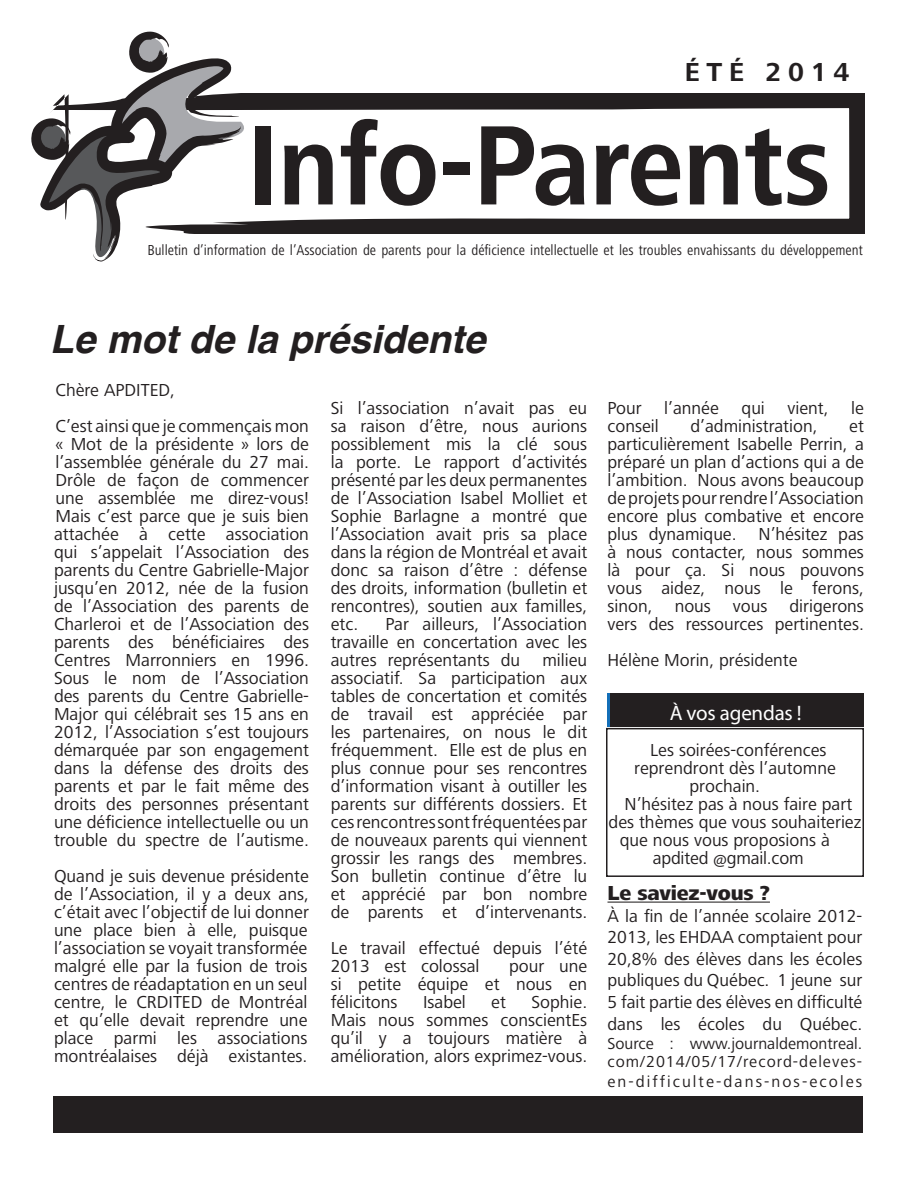
<style>
.page{position:relative;width:918px;height:1188px;background:#fff}
.page>*{position:absolute;margin:0;border:0;box-sizing:border-box;transform-origin:0 0}
.t1{font:700 117px "Frutiger Next LT";color:#231f20;scale:.89 1}
.t2{font:italic 700 39px "Helvetica";color:#231f20}
.t3{font:700 27px "Frutiger Next LT";letter-spacing:.25em;color:#231f20}
.t4{font:800 21px "Frutiger Next LT";letter-spacing:-.01em;color:#231f20}
.t5{font:21px "Myriad Pro";letter-spacing:-.01em;color:#fff}
.t6{font:18px/18px "Frutiger Next LT";color:#231f20;text-align:justify}
.t7{font:16.5px/18px "Frutiger Next LT";color:#231f20}
.t8{font:16.5px "Frutiger Next LT";letter-spacing:.125em;color:#231f20}
.t9{font:condensed 15px "Frutiger Next LT";color:#231f20}
</style>
<div class="page">
<svg style="left:257px;top:93px;width:607px;height:141px"></svg>
<svg style="left:31px;top:31px;width:226px;height:231px"></svg>
<div style="left:53px;top:1096px;width:810px;height:37px;background:#231f20"></div>
<div style="left:606px;top:728px;width:258px;height:149px;border:2px solid #231f20"></div>
<div style="left:608px;top:693px;width:256px;height:33px;background:#231f20"></div>
<hr style="left:608px;top:902px;width:162px;height:1px;background:#231f20">
<p class="t3" style="left:685px;top:57px;width:166px">ÉTÉ 2014</p>
<p class="t1" style="left:248px;top:100px;width:656px">Info-Parents</p>
<p class="t9" style="left:147px;top:241px;width:717px">Bulletin d’information de l’Association de parents pour la déficience intellectuelle et les troubles envahissants du développement</p>
<p class="t2" style="left:50px;top:307px;width:437px">Le mot de la présidente</p>
<p class="t6" style="left:56px;top:381px;width:121px">Chère APDITED,</p>
<p class="t6" style="left:54px;top:417px;width:257px">C’est ainsi que je commençais mon « Mot de la présidente » lors de l’assemblée générale du 27 mai.<br>Drôle de façon de commencer une assemblée me direz-vous!<br>Mais c’est parce que je suis bien attachée à cette association qui s’appelait l’Association des parents du Centre Gabrielle-Major jusqu’en 2012, née de la fusion de l’Association des parents de Charleroi et de l’Association des parents des bénéficiaires des Centres Marronniers en 1996.<br>Sous le nom de l’Association des parents du Centre Gabrielle-Major qui célébrait ses 15 ans en 2012, l’Association s’est toujours démarquée par son engagement dans la défense des droits des parents et par le fait même des droits des personnes présentant une déficience intellectuelle ou un trouble du spectre de l’autisme.</p>
<p class="t6" style="left:54px;top:867px;width:257px">Quand je suis devenue présidente de l’Association, il y a deux ans, c’était avec l’objectif de lui donner une place bien à elle, puisque l’association se voyait transformée malgré elle par la fusion de trois centres de réadaptation en un seul centre, le CRDITED de Montréal et qu’elle devait reprendre une place parmi les associations montréalaises déjà existantes.</p>
<p class="t6" style="left:331px;top:399px;width:258px">Si l’association n’avait pas eu sa raison d’être, nous aurions possiblement mis la clé sous la porte. Le rapport d’activités présenté par les deux permanentes de l’Association Isabel Molliet et Sophie Barlagne a montré que l’Association avait pris sa place dans la région de Montréal et avait donc sa raison d’être : défense des droits, information (bulletin et rencontres), soutien aux familles, etc.</p>
<p class="t6" style="left:331px;top:615px;width:258px;text-indent:55px">Par ailleurs, l’Association travaille en concertation avec les autres représentants du milieu associatif. Sa participation aux tables de concertation et comités de travail est appréciée par les partenaires, on nous le dit fréquemment. Elle est de plus en plus connue pour ses rencontres d’information visant à outiller les parents sur différents dossiers. Et ces rencontres sont fréquentées par de nouveaux parents qui viennent grossir les rangs des membres.<br>Son bulletin continue d’être lu et apprécié par bon nombre de parents et d’intervenants.</p>
<p class="t6" style="left:331px;top:939px;width:258px">Le travail effectué depuis l’été<br>2013 est colossal</p>
<p class="t6" style="left:331px;top:957px;width:258px;text-indent:178px">pour une si petite équipe et nous en félicitons</p>
<p class="t6" style="left:331px;top:993px;width:258px;text-indent:201px">Sophie.<br>Mais nous sommes conscientEs qu’il y a toujours matière à amélioration, alors exprimez-vous.</p>
<p class="t6" style="left:423px;top:993px;width:44px">Isabel</p>
<p class="t6" style="left:491px;top:993px;width:16px">et</p>
<p class="t6" style="left:608px;top:399px;width:36px">Pour</p>
<p class="t6" style="left:664px;top:399px;width:56px">l’année</p>
<p class="t6" style="left:742px;top:399px;width:25px">qui</p>
<p class="t6" style="left:787px;top:399px;width:43px">vient,</p>
<p class="t6" style="left:851px;top:399px;width:14px">le</p>
<p class="t6" style="left:608px;top:417px;width:53px">conseil</p>
<p class="t6" style="left:690px;top:417px;width:129px">d’administration,</p>
<p class="t6" style="left:608px;top:417px;width:258px;text-indent:242px">et particulièrement Isabelle Perrin, a préparé un plan d’actions qui a de l’ambition. Nous avons beaucoup de projets pour rendre l’Association encore plus combative et encore plus dynamique. N’hésitez pas à nous contacter, nous sommes là pour ça. Si nous pouvons vous aidez, nous le ferons, sinon, nous vous dirigerons vers des ressources pertinentes.</p>
<p class="t6" style="left:608px;top:651px;width:192px">Hélène Morin, présidente</p>
<p class="t5" style="left:670px;top:700px;width:134px">À vos agendas !</p>
<p class="t6" style="left:650px;top:741px;width:178px">Les soirées-conférences</p>
<p class="t6" style="left:634px;top:759px;width:203px">reprendront dès l’automne</p>
<p class="t6" style="left:690px;top:777px;width:72px">prochain.</p>
<p class="t6" style="left:625px;top:795px;width:229px">N’hésitez pas à nous faire part</p>
<p class="t6" style="left:609px;top:813px;width:254px">des thèmes que vous souhaiteriez</p>
<p class="t6" style="left:620px;top:831px;width:212px">que nous vous proposions à</p>
<p class="t6" style="left:653px;top:849px;width:153px">apdited @gmail.com</p>
<p class="t4" style="left:608px;top:881px;width:164px">Le saviez-vous ?</p>
<p class="t6" style="left:608px;top:905px;width:256px;line-height:21.6px">À la fin de l’année scolaire 2012- 2013, les EHDAA comptaient pour 20,8% des élèves dans les écoles publiques du Québec. 1 jeune sur 5 fait partie des élèves en difficulté dans les écoles du Québec.</p>
<p class="t7" style="left:608px;top:1035px;width:256px">Source : www.journaldemontreal. com/2014/05/17/record-deleves-</p>
<p class="t8" style="left:608px;top:1073px;width:256px">en-difficulte-dans-nos-ecoles</p>
</div>
